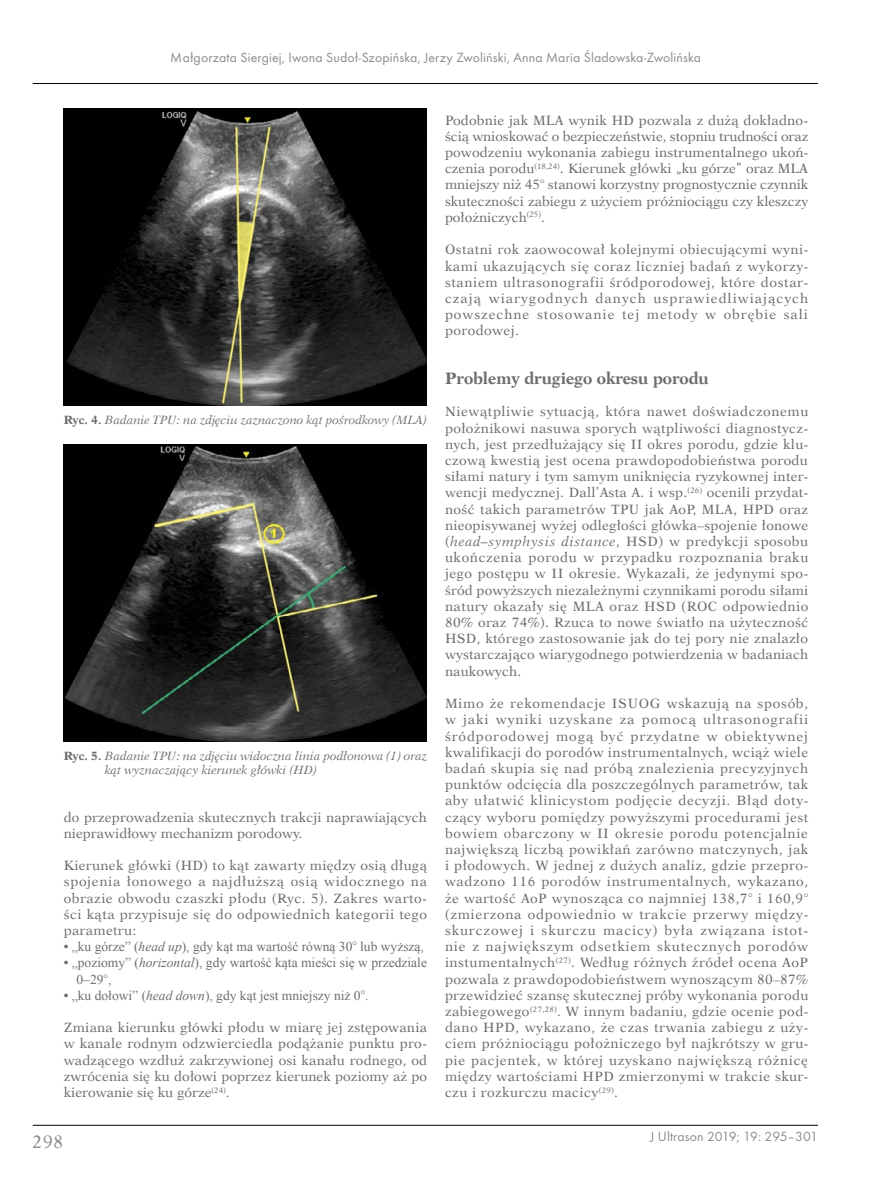
<style>
.page{position:relative;width:872px;height:1191px;background:#fff}
.page>*{position:absolute;margin:0;border:0;box-sizing:border-box;transform-origin:0 0}
.t1{font:18px "Dutch 823 EU Normal";color:#6d6e71}
._1st_Srodtytul_PL_An{font:16.5px "Dutch 823 EU Bold";color:#6d6e71}
.t2{font:13.8px "Futura TCE";letter-spacing:.01em;color:#6d6e71}
.BPL_-_Body_PL{font:13.5px/16.2px "Dutch 823 EU Normal";letter-spacing:.01em;color:#6d6e71;text-align:justify}
.t3{font:13.5px/16.2px "Times New Roman";color:#6d6e71}
.Normalny{font:12px/14.4px "Dutch 823 EU Italic";color:#6d6e71}
.s1{font-family:"Dutch 823 EU Bold"}
.s2{font-weight:700}
.s3{font-style:italic}
.s4{font-family:"Dutch 823 EU Normal"}
.s5{font-family:"Dutch 823 EU Italic"}
</style>
<div class="page">
<hr style="left:33px;top:1125px;width:785px;height:1px;background:#000">
<hr style="left:33px;top:83px;width:785px;height:1px;background:#000">
<img style="left:64px;top:108px;width:363px;height:298px">
<img style="left:64px;top:445px;width:363px;height:297px">
<p class="t2" style="left:171px;top:49px;width:532px">Małgorzata Siergiej, Iwona Sudoł-Szopińska, Jerzy Zwoliński, Anna Maria Śladowska-Zwolińska</p>
<p class="Normalny" style="left:64px;top:412px;width:365px"><span class="s1">Ryc. 4.</span> Badanie TPU: na zdjęciu zaznaczono kąt pośrodkowy (MLA)</p>
<p class="Normalny" style="left:105px;top:748px;width:324px;text-indent:-41px"><span class="s1">Ryc. 5.</span> Badanie TPU: na zdjęciu widoczna linia podłonowa (1) oraz kąt wyznaczający kierunek główki (HD)</p>
<p class="BPL_-_Body_PL" style="left:64px;top:809px;width:364px">do przeprowadzenia skutecznych trakcji naprawiających nieprawidłowy mechanizm porodowy.</p>
<p class="BPL_-_Body_PL" style="left:64px;top:857px;width:365px">Kierunek główki (HD) to kąt zawarty między osią długą spojenia łonowego a najdłuższą osią widocznego na obrazie obwodu czaszki płodu (Ryc. 5). Zakres warto&shy;ści kąta przypisuje się do odpowiednich kategorii tego parametru:</p>
<p class="t3" style="left:64px;top:938px;width:362px"><span class="s2">•</span> „ku górze” (<span class="s3">head up</span>), gdy kąt ma wartość równą 30<span class="s4">°</span> lub wyższą,</p>
<p class="t3" style="left:77px;top:954px;width:352px;text-indent:-13px"><span class="s2">•</span> „poziomy” (<span class="s3">horizontal</span>), gdy wartość kąta mieści się w przedziale<br>0–29<span class="s4">°</span>,</p>
<p class="t3" style="left:64px;top:987px;width:306px"><span class="s2">•</span> „ku dołowi” (<span class="s3">head down</span>), gdy kąt jest mniejszy niż 0<span class="s4">°</span>.</p>
<p class="BPL_-_Body_PL" style="left:64px;top:1019px;width:365px">Zmiana kierunku główki płodu w miarę jej zstępowania w kanale rodnym odzwierciedla podążanie punktu pro&shy;wadzącego wzdłuż zakrzywionej osi kanału rodnego, od zwrócenia się ku dołowi poprzez kierunek poziomy aż po kierowanie się ku górze<sup>(24)</sup>.</p>
<p class="BPL_-_Body_PL" style="left:445px;top:112px;width:365px">Podobnie jak MLA wynik HD pozwala z dużą dokładno&shy;ścią wnioskować o bezpieczeństwie, stopniu trudności oraz powodzeniu wykonania zabiegu instrumentalnego ukoń&shy;czenia porodu<sup>(18,24)</sup>. Kierunek główki „ku górze” oraz MLA mniejszy niż 45° stanowi korzystny prognostycznie czynnik skuteczności zabiegu z użyciem próżniociągu czy kleszczy położniczych<sup>(25)</sup>.</p>
<p class="BPL_-_Body_PL" style="left:445px;top:242px;width:365px">Ostatni rok zaowocował kolejnymi obiecującymi wyni&shy;kami ukazujących się coraz liczniej badań z wykorzy&shy;staniem ultrasonografii śródporodowej, które dostar&shy;czają wiarygodnych danych usprawiedliwiających powszechne stosowanie tej metody w obrębie sali porodowej.</p>
<p class="_1st_Srodtytul_PL_An" style="left:445px;top:368px;width:265px">Problemy drugiego okresu porodu</p>
<p class="BPL_-_Body_PL" style="left:445px;top:404px;width:365px">Niewątpliwie sytuacją, która nawet doświadczonemu położnikowi nasuwa sporych wątpliwości diagnostycz&shy;nych, jest przedłużający się II okres porodu, gdzie klu&shy;czową kwestią jest ocena prawdopodobieństwa porodu siłami natury i tym samym uniknięcia ryzykownej inter&shy;wencji medycznej. Dall’Asta A. i wsp.<sup>(26)</sup> ocenili przydat&shy;ność takich parametrów TPU jak AoP, MLA, HPD oraz nieopisywanej wyżej odległości główka–spojenie łonowe (<span class="s5">head–symphysis distance</span>, HSD) w predykcji sposobu ukończenia porodu w przypadku rozpoznania braku jego postępu w II okresie. Wykazali, że jedynymi spo&shy;śród powyższych niezależnymi czynnikami porodu siłami natury okazały się MLA oraz HSD (ROC odpowiednio 80% oraz 74%). Rzuca to nowe światło na użyteczność HSD, którego zastosowanie jak do tej pory nie znalazło wystarczająco wiarygodnego potwierdzenia w badaniach naukowych.</p>
<p class="BPL_-_Body_PL" style="left:445px;top:695px;width:365px">Mimo że rekomendacje ISUOG wskazują na sposób, w jaki wyniki uzyskane za pomocą ultrasonografii śródporodowej mogą być przydatne w obiektywnej kwalifikacji do porodów instrumentalnych, wciąż wiele badań skupia się nad próbą znalezienia precyzyjnych punktów odcięcia dla poszczególnych parametrów, tak aby ułatwić klinicystom podjęcie decyzji. Błąd doty&shy;czący wyboru pomiędzy powyższymi procedurami jest bowiem obarczony w II okresie porodu potencjalnie największą liczbą powikłań zarówno matczynych, jak i płodowych. W jednej z dużych analiz, gdzie przepro&shy;wadzono 116 porodów instrumentalnych, wykazano, że wartość AoP wynosząca co najmniej 138,7° i 160,9° (zmierzona odpowiednio w trakcie przerwy między&shy;skurczowej i skurczu macicy) była związana istot&shy;nie z największym odsetkiem skutecznych porodów instumentalnych<sup>(27)</sup>. Według różnych źródeł ocena AoP pozwala z prawdopodobieństwem wynoszącym 80–87% przewidzieć szansę skutecznej próby wykonania porodu zabiegowego<sup>(27,28)</sup>. W innym badaniu, gdzie ocenie pod&shy;dano HPD, wykazano, że czas trwania zabiegu z uży&shy;ciem próżniociągu położniczego był najkrótszy w gru&shy;pie pacjentek, w której uzyskano największą różnicę między wartościami HPD zmierzonymi w trakcie skur&shy;czu i rozkurczu macicy<sup>(29)</sup>.</p>
<h1 class="t1" style="left:33px;top:1131px;width:32px">298</h1>
<p class="t2" style="left:650px;top:1128px;width:169px">J Ultrason 2019; 19: 295–301</p>
</div>
